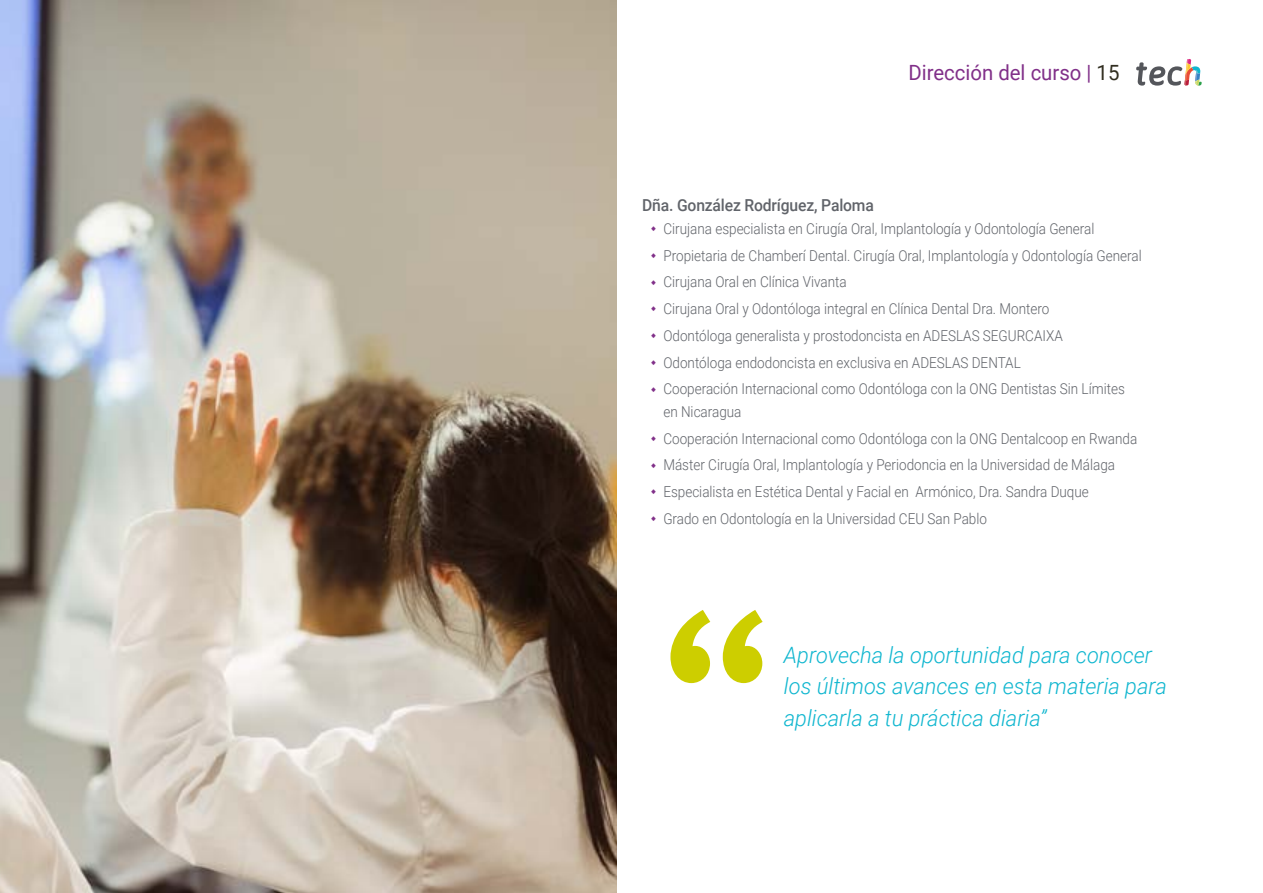
<style>
.page{position:relative;width:1263px;height:893px;background:#fff}
.page>*{position:absolute;margin:0;border:0;box-sizing:border-box;transform-origin:0 0}
.t1{font:italic 300 22.5px/31.5px "Roboto";color:#0fb6cf}
.t2{font:21px "Roboto";color:#813089}
.t3{font:500 16.5px "Roboto";letter-spacing:-.01em;color:#61646a;scale:.95 1}
.t4{font:300 15px/26.7px "Roboto";color:#61646a;scale:.9 1}
.s1{color:#312e20}
</style>
<div class="page">
<svg style="left:1136px;top:59px;width:66px;height:27px"></svg>
<img style="left:0;top:0;width:617px;height:893px">
<svg style="left:670px;top:610px;width:93px;height:73px"></svg>
<h2 class="t2" style="left:908px;top:57px;width:213px">Dirección del curso | <span class="s1">15</span></h2>
<p class="t3" style="left:642px;top:194px;width:245px">Dña. González Rodríguez, Paloma</p>
<p class="t4" style="left:663px;top:215px;width:533px">Cirujana especialista en Cirugía Oral, Implantología y Odontología General Propietaria de Chamberí Dental. Cirugía Oral, Implantología y Odontología General Cirujana Oral en Clínica Vivanta<br>Cirujana Oral y Odontóloga integral en Clínica Dental Dra. Montero<br>Odontóloga generalista y prostodoncista en ADESLAS SEGURCAIXA<br>Odontóloga endodoncista en exclusiva en ADESLAS DENTAL<br>Cooperación Internacional como Odontóloga con la ONG Dentistas Sin Límites</p>
<p class="t4" style="left:663px;top:398px;width:528px">en Nicaragua<br>Cooperación Internacional como Odontóloga con la ONG Dentalcoop en Rwanda Máster Cirugía Oral, Implantología y Periodoncia en la Universidad de Málaga Especialista en Estética Dental y Facial en Armónico, Dra. Sandra Duque<br>Grado en Odontología en la Universidad CEU San Pablo</p>
<h1 class="t1" style="left:784px;top:638px;width:384px">Aprovecha la oportunidad para conocer los últimos avances en esta materia para aplicarla a tu práctica diaria”</h1>
</div>
